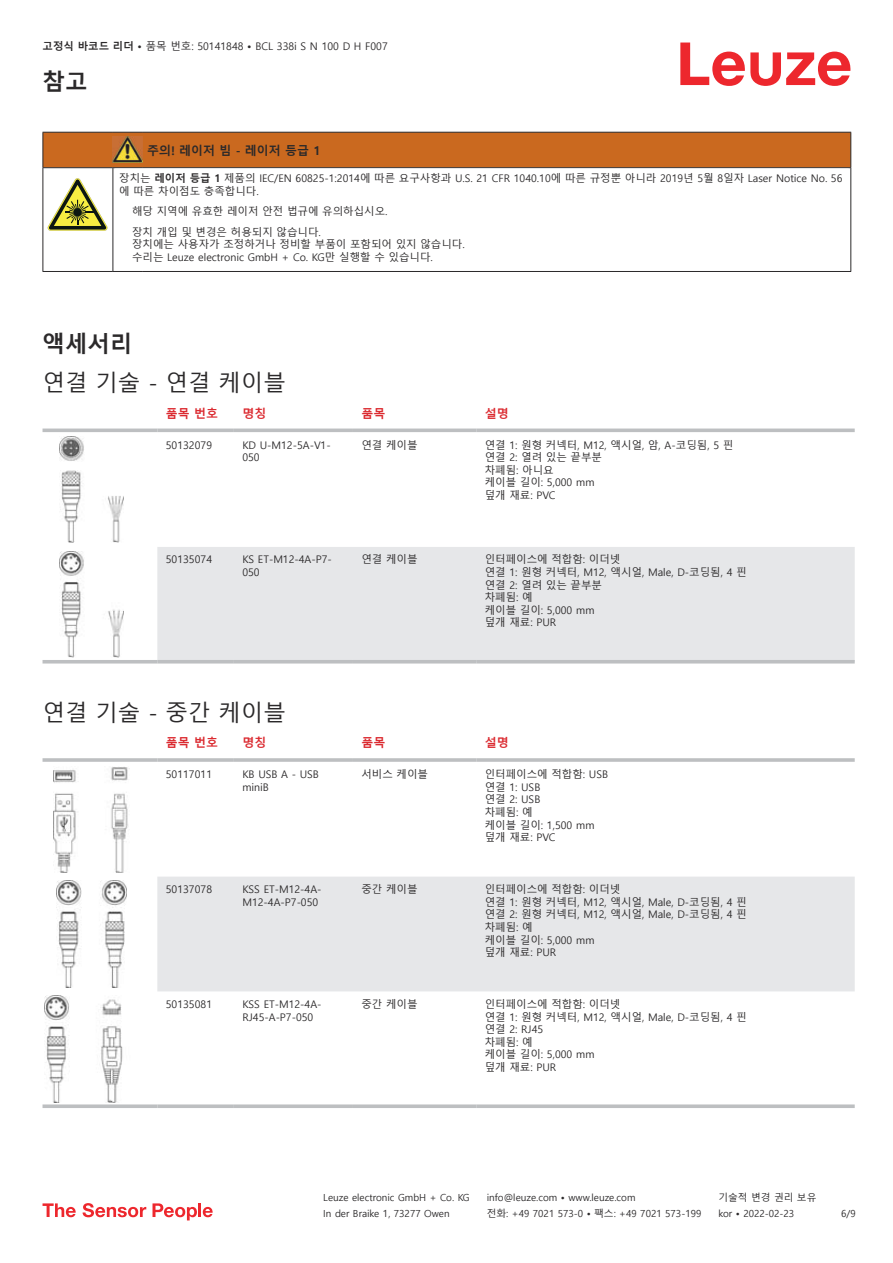
<style>
.page{position:relative;width:893px;height:1263px;background:#fff}
.page>*{position:absolute;margin:0;border:0;box-sizing:border-box;transform-origin:0 0}
.t1{font:22.5px "Malgun Gothic";color:#2b292a}
.t2{font:700 22.5px "Malgun Gothic";color:#2b292a}
.t3{font:700 12px "Malgun Gothic";color:#db2a30}
.t4{font:700 12px "Malgun Gothic";color:#2b292a}
.t5{font:10.5px/12.6px "Malgun Gothic";color:#2b292a}
.t6{font:9.75px "Malgun Gothic";color:#2b292a}
.s1{font-weight:700}
</style>
<div class="page">
<svg style="left:680px;top:43px;width:170px;height:43px"></svg>
<div style="left:157px;top:547px;width:698px;height:113px;background:#e6e7e9"></div>
<svg style="left:43px;top:428px;width:114px;height:4px"></svg>
<svg style="left:157px;top:428px;width:77px;height:4px"></svg>
<svg style="left:234px;top:428px;width:119px;height:4px"></svg>
<svg style="left:353px;top:428px;width:123px;height:4px"></svg>
<svg style="left:476px;top:428px;width:379px;height:4px;background:#c5c7c9"></svg>
<hr style="left:43px;top:660px;width:114px;height:3px;background:#bdbfc1">
<hr style="left:157px;top:660px;width:77px;height:3px;background:#bdbfc1">
<hr style="left:234px;top:660px;width:119px;height:3px;background:#bdbfc1">
<hr style="left:353px;top:660px;width:123px;height:3px;background:#bdbfc1">
<hr style="left:476px;top:660px;width:379px;height:3px;background:#bdbfc1">
<img style="left:59px;top:436px;width:65px;height:107px">
<img style="left:59px;top:551px;width:65px;height:106px">
<div style="left:157px;top:877px;width:698px;height:114px;background:#e6e7e9"></div>
<hr style="left:43px;top:758px;width:114px;height:4px;background:#c3c5c7">
<svg style="left:157px;top:758px;width:77px;height:4px"></svg>
<hr style="left:234px;top:758px;width:119px;height:4px;background:#c4c6c7">
<hr style="left:353px;top:758px;width:123px;height:4px;background:#c3c5c7">
<svg style="left:476px;top:758px;width:379px;height:4px;background:#c3c5c7"></svg>
<svg style="left:43px;top:1104px;width:114px;height:4px"></svg>
<svg style="left:157px;top:1104px;width:77px;height:4px"></svg>
<svg style="left:234px;top:1104px;width:119px;height:4px"></svg>
<svg style="left:353px;top:1104px;width:123px;height:4px"></svg>
<svg style="left:476px;top:1104px;width:379px;height:4px;background:#c4c6c8"></svg>
<img style="left:53px;top:767px;width:77px;height:105px">
<img style="left:56px;top:881px;width:70px;height:106px">
<img style="left:45px;top:996px;width:78px;height:106px">
<svg style="left:43px;top:1203px;width:33px;height:14px"></svg>
<svg style="left:83px;top:1203px;width:63px;height:14px"></svg>
<svg style="left:153px;top:1203px;width:44px;height:17px"></svg>
<hr style="left:198px;top:1203px;width:3px;height:14px;background:#ed272d">
<svg style="left:203px;top:1207px;width:10px;height:10px"></svg>
<div style="left:44px;top:133px;width:806px;height:34px;background:#ca691f"></div>
<svg style="left:44px;top:168px;width:806px;height:103px"></svg>
<hr style="left:43px;top:132px;width:70px;height:1px;background:#2b292a">
<hr style="left:43px;top:133px;width:1px;height:34px;background:#2b292a">
<hr style="left:43px;top:167px;width:70px;height:1px;background:#2b292a">
<hr style="left:113px;top:132px;width:30px;height:1px;background:#2b292a">
<hr style="left:113px;top:167px;width:30px;height:1px;background:#2b292a">
<hr style="left:143px;top:132px;width:708px;height:1px;background:#2b292a">
<hr style="left:850px;top:133px;width:1px;height:34px;background:#2b292a">
<hr style="left:143px;top:167px;width:708px;height:1px;background:#2b292a">
<hr style="left:43px;top:168px;width:1px;height:99px;background:#2b292a">
<hr style="left:113px;top:168px;width:1px;height:99px;background:#2b292a">
<hr style="left:850px;top:168px;width:1px;height:99px;background:#2b292a">
<hr style="left:43px;top:271px;width:70px;height:1px;background:#2b292a">
<hr style="left:113px;top:271px;width:30px;height:1px;background:#2b292a">
<hr style="left:143px;top:271px;width:708px;height:1px;background:#2b292a">
<img style="left:113px;top:136px;width:30px;height:27px">
<svg style="left:47px;top:178px;width:60px;height:53px"></svg>
<svg style="left:115px;top:169px;width:734px;height:98px"></svg>
<p class="t5" style="left:43px;top:40px;width:347px"><span class="s1">고정식 바코드 리더 •</span> 품목 번호: 50141848 <span class="s1">•</span> BCL 338i S N 100 D H F007</p>
<h1 class="t2" style="left:43px;top:69px;width:46px">참고</h1>
<p class="t4" style="left:147px;top:144px;width:175px">주의! 레이저 빔 - 레이저 등급 1</p>
<p class="t5" style="left:119px;top:173px;width:725px">장치는 <span class="s1">레이저 등급 1</span> 제품의 IEC/EN 60825-1:2014에 따른 요구사항과 U.S. 21 CFR 1040.10에 따른 규정뿐 아니라 2019년 5월 8일자 Laser Notice No. 56 에 따른 차이점도 충족합니다.</p>
<p class="t5" style="left:132px;top:202px;width:257px;line-height:20.2px">해당 지역에 유효한 레이저 안전 법규에 유의하십시오. 장치 개입 및 변경은 허용되지 않습니다.</p>
<p class="t5" style="left:132px;top:238px;width:334px">장치에는 사용자가 조정하거나 정비할 부품이 포함되어 있지 않습니다. 수리는 Leuze electronic GmbH + Co. KG만 실행할 수 있습니다.</p>
<h1 class="t2" style="left:43px;top:331px;width:91px">액세서리</h1>
<h1 class="t1" style="left:43px;top:370px;width:245px">연결 기술 - 연결 케이블</h1>
<p class="t3" style="left:166px;top:406px;width:54px">품목 번호</p>
<p class="t3" style="left:242px;top:406px;width:25px">명칭</p>
<p class="t3" style="left:361px;top:406px;width:25px">품목</p>
<p class="t3" style="left:485px;top:406px;width:25px">설명</p>
<p class="t5" style="left:166px;top:439px;width:48px">50132079</p>
<p class="t5" style="left:242px;top:439px;width:90px">KD U-M12-5A-V1-<br>050</p>
<p class="t5" style="left:361px;top:439px;width:58px">연결 케이블</p>
<p class="t5" style="left:485px;top:439px;width:250px">연결 1: 원형 커넥터, M12, 액시얼, 암, A-코딩됨, 5 핀 연결 2: 열려 있는 끝부분<br>차폐됨: 아니요<br>케이블 길이: 5,000 mm<br>덮개 재료: PVC</p>
<p class="t5" style="left:166px;top:553px;width:48px">50135074</p>
<p class="t5" style="left:242px;top:553px;width:91px">KS ET-M12-4A-P7-<br>050</p>
<p class="t5" style="left:361px;top:553px;width:58px">연결 케이블</p>
<p class="t5" style="left:485px;top:553px;width:263px">인터페이스에 적합함: 이더넷<br>연결 1: 원형 커넥터, M12, 액시얼, Male, D-코딩됨, 4 핀 연결 2: 열려 있는 끝부분<br>차폐됨: 예<br>케이블 길이: 5,000 mm<br>덮개 재료: PUR</p>
<h1 class="t1" style="left:43px;top:700px;width:245px">연결 기술 - 중간 케이블</h1>
<p class="t3" style="left:166px;top:736px;width:54px">품목 번호</p>
<p class="t3" style="left:242px;top:736px;width:25px">명칭</p>
<p class="t3" style="left:361px;top:736px;width:25px">품목</p>
<p class="t3" style="left:485px;top:736px;width:25px">설명</p>
<p class="t5" style="left:166px;top:768px;width:48px">50117011</p>
<p class="t5" style="left:242px;top:768px;width:78px">KB USB A - USB miniB</p>
<p class="t5" style="left:361px;top:768px;width:68px">서비스 케이블</p>
<p class="t5" style="left:485px;top:768px;width:125px">인터페이스에 적합함: USB 연결 1: USB<br>연결 2: USB<br>차폐됨: 예<br>케이블 길이: 1,500 mm 덮개 재료: PVC</p>
<p class="t5" style="left:166px;top:883px;width:48px">50137078</p>
<p class="t5" style="left:242px;top:883px;width:81px">KSS ET-M12-4A-<br>M12-4A-P7-050</p>
<p class="t5" style="left:361px;top:883px;width:58px">중간 케이블</p>
<p class="t5" style="left:485px;top:883px;width:263px">인터페이스에 적합함: 이더넷<br>연결 1: 원형 커넥터, M12, 액시얼, Male, D-코딩됨, 4 핀 연결 2: 원형 커넥터, M12, 액시얼, Male, D-코딩됨, 4 핀 차폐됨: 예<br>케이블 길이: 5,000 mm<br>덮개 재료: PUR</p>
<p class="t5" style="left:166px;top:998px;width:48px">50135081</p>
<p class="t5" style="left:242px;top:998px;width:81px">KSS ET-M12-4A-<br>RJ45-A-P7-050</p>
<p class="t5" style="left:361px;top:998px;width:58px">중간 케이블</p>
<p class="t5" style="left:485px;top:998px;width:263px">인터페이스에 적합함: 이더넷<br>연결 1: 원형 커넥터, M12, 액시얼, Male, D-코딩됨, 4 핀 연결 2: RJ45<br>차폐됨: 예<br>케이블 길이: 5,000 mm<br>덮개 재료: PUR</p>
<p class="t6" style="left:323px;top:1192px;width:148px">Leuze electronic GmbH + Co. KG</p>
<p class="t6" style="left:487px;top:1192px;width:150px">info@leuze.com • www.leuze.com</p>
<p class="t6" style="left:718px;top:1192px;width:100px">기술적 변경 권리 보유</p>
<p class="t6" style="left:323px;top:1208px;width:128px">In der Braike 1, 73277 Owen</p>
<p class="t6" style="left:487px;top:1208px;width:216px">전화: +49 7021 573-0 • 팩스: +49 7021 573-199</p>
<p class="t6" style="left:718px;top:1208px;width:77px">kor • 2022-02-23</p>
<p class="t6" style="left:841px;top:1208px;width:16px">6 /9</p>
</div>
